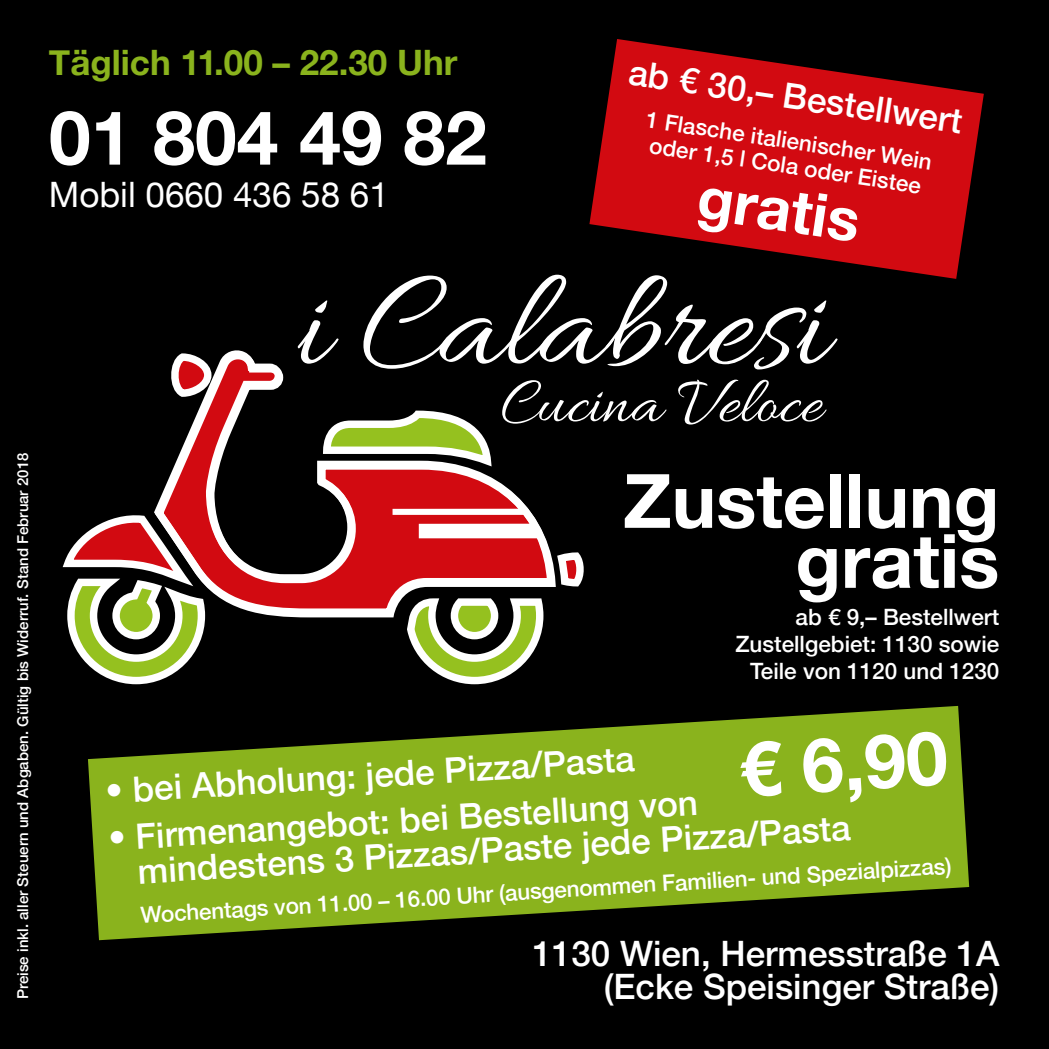
<style>
.page{position:relative;width:1049px;height:1049px;background:#000}
.page>*{position:absolute;margin:0;border:0;box-sizing:border-box;transform-origin:0 0}
.t1{font:144.75px "Allura";color:#fff}
.t2{font:700 75px/60px "Helvetica Neue";color:#fff;text-align:right}
.t3{font:67.5px "Allura";color:#fff}
.t4{font:700 60px "Helvetica Neue";color:#fff}
.t5{font:500 35px/35.8px "Helvetica Neue";color:#fff}
.t6{font:700 35px "Helvetica Neue";color:#8ab31d}
.t7{font:35px "Helvetica Neue";color:#fff}
.t8{font:500 22.5px/27px "Helvetica Neue";color:#fff;text-align:center}
.t9{font:500 15px "Helvetica Neue";color:#fff}
</style>
<div class="page">
<svg style="left:67px;top:589px;width:81px;height:96px"></svg>
<svg style="left:559px;top:552px;width:25px;height:35px"></svg>
<svg style="left:62px;top:515px;width:88px;height:74px"></svg>
<svg style="left:150px;top:350px;width:409px;height:335px"></svg>
<svg style="left:285px;top:350px;width:66px;height:26px"></svg>
<svg style="left:351px;top:350px;width:208px;height:45px"></svg>
<svg style="left:88px;top:706px;width:881px;height:234px;fill:#8ab31d"></svg>
<svg style="left:589px;top:39px;width:395px;height:240px;fill:#d20a11"></svg>
<p class="t9" style="left:11px;top:999px;width:548px;rotate:-90deg">Preise inkl. aller Steuern und Abgaben. Gültig bis Widerruf. Stand Februar 2018</p>
<h3 class="t6" style="left:49px;top:35px;width:410px">Täglich 11.00 – 22.30 Uhr</h3>
<h2 class="t2" style="left:49px;top:110px;width:439px">01 804 49 82</h2>
<h3 class="t7" style="left:49px;top:169px;width:341px">Mobil 0660 436 58 61</h3>
<h3 class="t5" style="left:632px;top:53px;width:338px;rotate:8deg">ab € 30,– Bestellwert</h3>
<p class="t8" style="left:649px;top:104px;width:290px;line-height:25px;rotate:9deg">1 Flasche italienischer Wein oder 1,5 l Cola oder Eistee</p>
<h3 class="t4" style="left:704px;top:151px;width:165px;rotate:8deg">gratis</h3>
<h1 class="t1" style="left:296px;top:245px;width:533px">i Calabresi</h1>
<h3 class="t3" style="left:501px;top:366px;width:323px">Cucina Veloce</h3>
<h2 class="t2" style="left:623px;top:473px;width:378px">Zustellung gratis</h2>
<p class="t8" style="left:735px;top:602px;width:265px;text-align:right">ab € 9,– Bestellwert<br>Zustellgebiet: 1130 sowie<br>Teile von 1120 und 1230</p>
<h3 class="t5" style="left:134px;top:818px;width:817px;text-indent:-27px;rotate:-4deg">• Firmenangebot: bei Bestellung von <sup>€</sup> <sup>6,90 </sup>mindestens 3 Pizzas/Paste jede Pizza/Pasta</h3>
<h3 class="t5" style="left:104px;top:773px;width:532px;rotate:-4deg">• bei Abholung: jede Pizza/Pasta</h3>
<p class="t8" style="left:140px;top:896px;width:814px;rotate:-3deg">Wochentags von 11.00 – 16.00 Uhr (ausgenommen Familien- und Spezialpizzas)</p>
<h3 class="t5" style="left:532px;top:934px;width:468px;line-height:32.5px;text-align:right">1130 Wien, Hermesstraße 1A (Ecke Speisinger Straße)</h3>
</div>
